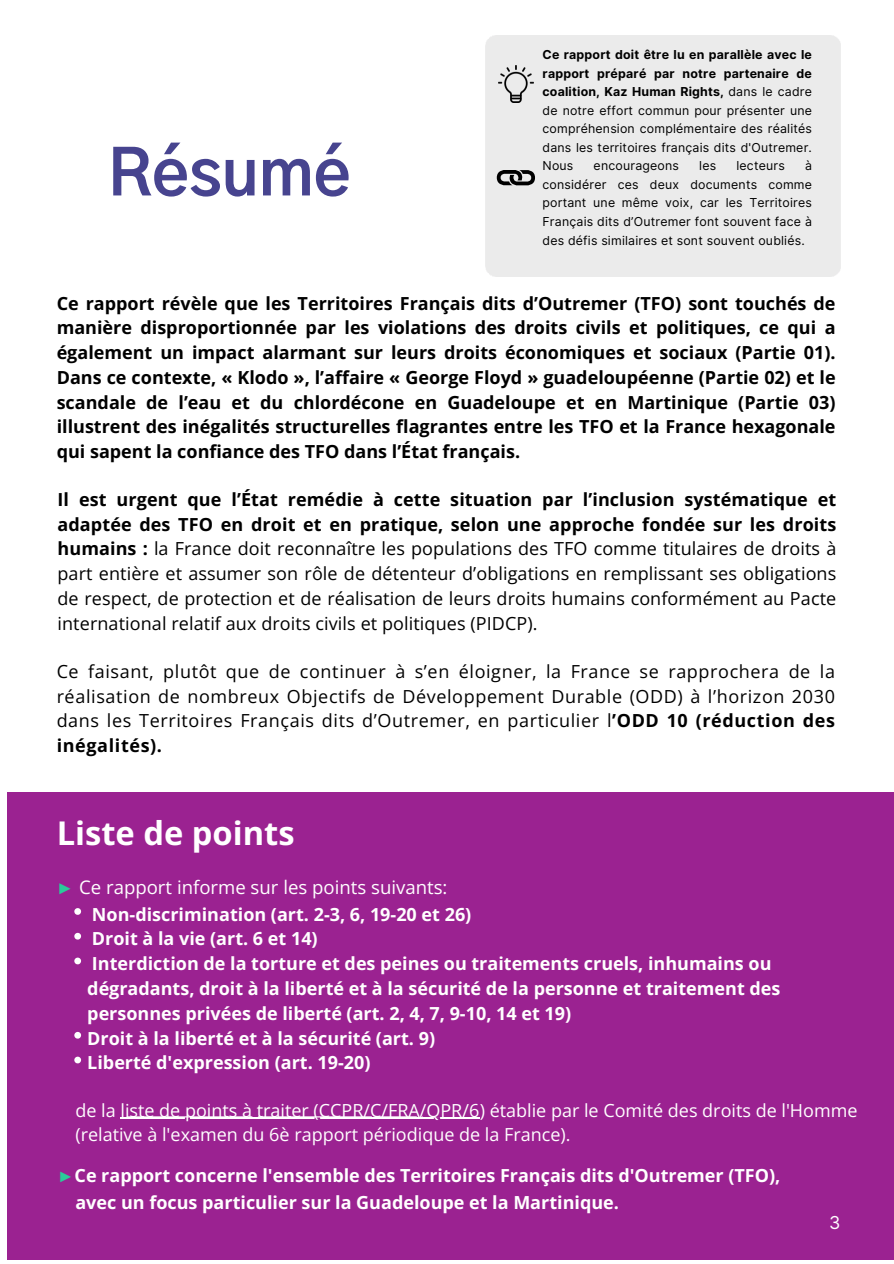
<style>
.page{position:relative;width:894px;height:1264px;background:#fff}
.page>*{position:absolute;margin:0;border:0;box-sizing:border-box;transform-origin:0 0}
.t1{font:700 63px "Gothic A1";color:#47448f}
.t2{font:700 32.7px "Open Sans";color:#fff}
.t3{font:18.6px "Open Sans";color:#fff}
.t4{font:18px/24.8px "Open Sans";letter-spacing:.02em;color:#000;text-align:justify}
.t5{font:700 18px/24.8px "Open Sans";color:#000;text-align:justify}
.t6{font:700 18px/24.8px "Open Sans";color:#fff}
.t7{font:18px "Open Sans";color:#fff}
.t8{font:17.85px "Inter";color:#fff}
.t9{font:12.3px/18.5px "Inter";letter-spacing:.015em;color:#000;text-align:justify}
.s1{font-weight:700}
.s2{font-family:"Liberation Serif";color:#2acb9a}
</style>
<div class="page">
<div style="left:7px;top:792px;width:886px;height:467px;background:#9b2291"></div>
<svg style="left:74px;top:908px;width:7px;height:6px"></svg>
<svg style="left:74px;top:932px;width:7px;height:7px"></svg>
<svg style="left:74px;top:957px;width:7px;height:7px"></svg>
<svg style="left:74px;top:1031px;width:7px;height:7px"></svg>
<svg style="left:74px;top:1056px;width:7px;height:7px"></svg>
<svg style="left:127px;top:1116px;width:296px;height:1px"></svg>
<hr style="left:120px;top:1117px;width:359px;height:1px;background:#fff">
<div style="left:485px;top:36px;width:355px;height:240px;background:#ebebeb"></div>
<img style="left:498px;top:65px;width:35px;height:37px">
<svg style="left:496px;top:170px;width:39px;height:15px"></svg>
<p class="t1" style="left:108px;top:145px;width:244px">Résumé</p>
<p class="t9" style="left:542px;top:46px;width:271px"><span class="s1">Ce rapport doit être lu en parallèle avec le rapport préparé par notre partenaire de coalition, Kaz Human Rights,</span> dans le cadre de notre effort commun pour présenter une compréhension complémentaire des réalités dans les territoires français dits d'Outremer.<br>Nous</p>
<p class="t9" style="left:542px;top:157px;width:271px;text-indent:262px">à considérer ces deux documents comme portant une même voix, car les Territoires Français dits d’Outremer font souvent face à des défis similaires et sont souvent oubliés.</p>
<p class="t9" style="left:593px;top:157px;width:87px">encourageons</p>
<p class="t9" style="left:699px;top:157px;width:18px">les</p>
<p class="t9" style="left:736px;top:157px;width:50px">lecteurs</p>
<p class="t5" style="left:57px;top:290px;width:780px">Ce rapport révèle que les Territoires Français dits d’Outremer (TFO) sont touchés de manière disproportionnée par les violations des droits civils et politiques, ce qui a également un impact alarmant sur leurs droits économiques et sociaux (Partie 01).<br>Dans ce contexte, « Klodo », l’affaire « George Floyd » guadeloupéenne (Partie 02) et le scandale de l’eau et du chlordécone en Guadeloupe et en Martinique (Partie 03) illustrent des inégalités structurelles flagrantes entre les TFO et la France hexagonale qui sapent la confiance des TFO dans l’État français.</p>
<p class="t4" style="left:57px;top:486px;width:780px"><span class="s1">Il est urgent que l’État remédie à cette situation par l’inclusion systématique et adaptée des TFO en droit et en pratique, selon une approche fondée sur les droits humains :</span> la France doit reconnaître les populations des TFO comme titulaires de droits à part entière et assumer son rôle de détenteur d’obligations en remplissant ses obligations de respect, de protection et de réalisation de leurs droits humains conformément au Pacte international relatif aux droits civils et politiques (PIDCP).</p>
<h1 class="t4" style="left:57px;top:658px;width:779px">Ce faisant, plutôt que de continuer à s’en éloigner, la France se rapprochera de la réalisation de nombreux Objectifs de Développement Durable (ODD) à l’horizon 2030 dans les Territoires Français dits d’Outremer, en particulier l<span class="s1">’ODD 10 (réduction des inégalités).</span></h1>
<h4 class="t2" style="left:57px;top:810px;width:239px">Liste de points</h4>
<h3 class="t3" style="left:56px;top:873px;width:393px"><span class="s2">►</span> Ce rapport informe sur les points suivants:</h3>
<h4 class="t6" style="left:92px;top:901px;width:381px">Non-discrimination (art. 2-3, 6, 19-20 et 26)</h4>
<h4 class="t6" style="left:92px;top:926px;width:227px">Droit à la vie (art. 6 et 14)</h4>
<h2 class="t6" style="left:87px;top:950px;width:694px">Interdiction de la torture et des peines ou traitements cruels, inhumains ou dégradants, droit à la liberté et à la sécurité de la personne et traitement des personnes privées de liberté (art. 2, 4, 7, 9-10, 14 et 19)<br>Droit à la liberté et à la sécurité (art. 9)<br>Liberté d'expression (art. 19-20)</h2>
<h4 class="t7" style="left:75px;top:1097px;width:783px">de la liste de points à traiter (CCPR/C/FRA/QPR/6) établie par le Comité des droits de l'Homme</h4>
<h3 class="t7" style="left:75px;top:1122px;width:496px">(relative à l'examen du 6è rapport périodique de la France).</h3>
<h3 class="t6" style="left:75px;top:1161px;width:706px;line-height:27px;text-indent:-19px"><span class="s2">►</span>Ce rapport concerne l'ensemble des Territoires Français dits d'Outremer (TFO), avec un focus particulier sur la Guadeloupe et la Martinique.</h3>
<h3 class="t8" style="left:829px;top:1211px;width:13px">3</h3>
</div>
